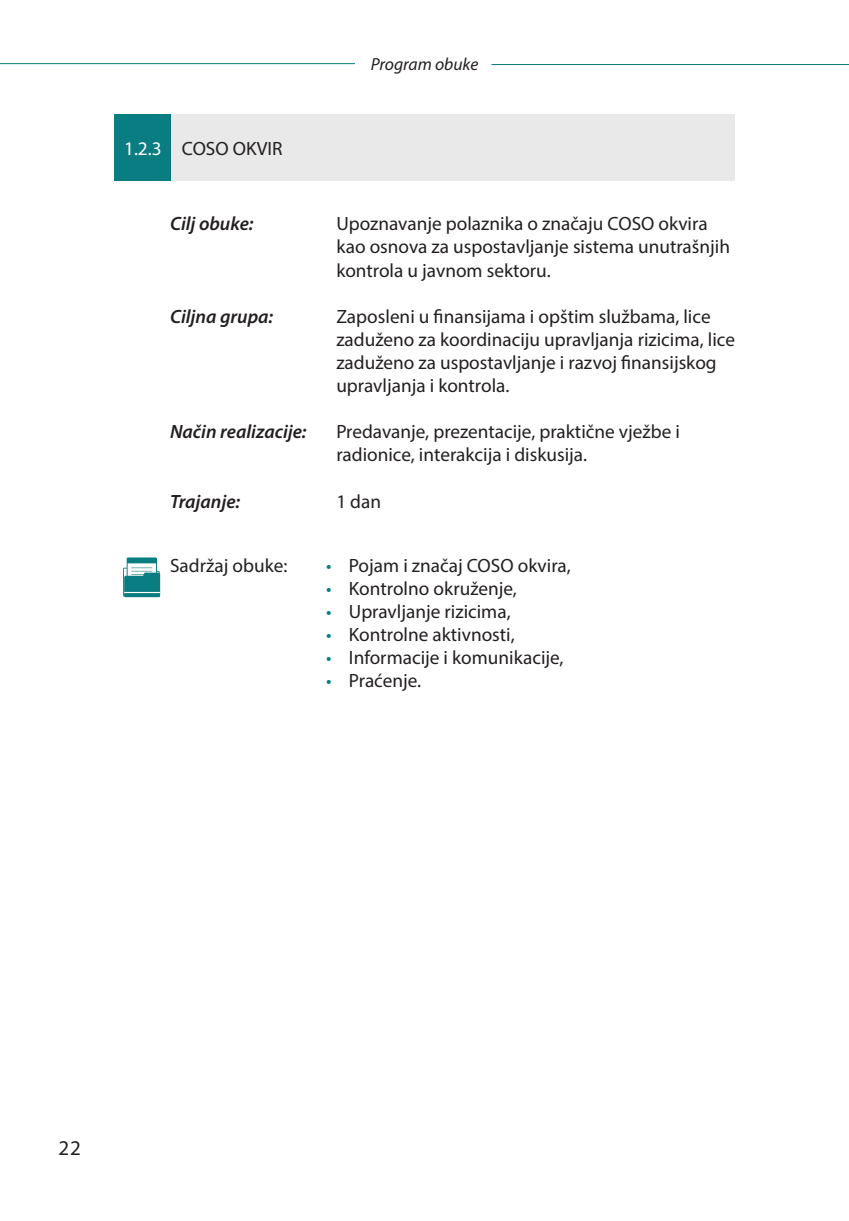
<style>
.page{position:relative;width:849px;height:1221px;background:#fff}
.page>*{position:absolute;margin:0;border:0;box-sizing:border-box;transform-origin:0 0}
.t1{font:21px "Myriad Pro";color:#231f20}
.t2{font:19.25px/23.1px "Myriad Pro";color:#231f20}
.t3{font:italic 600 19.25px "Myriad Pro";color:#231f20}
.t4{font:italic 17.5px "Myriad Pro";color:#231f20}
.s1{color:#fff}
.s2{color:#097d81}
</style>
<div class="page">
<hr style="left:0;top:63px;width:355px;height:1px;background:#097d81">
<hr style="left:491px;top:64px;width:357px;height:1px;background:#097d81">
<div style="left:114px;top:114px;width:56px;height:67px;background:#097d81"></div>
<div style="left:170px;top:114px;width:564px;height:67px;background:#e9e9e9"></div>
<svg style="left:123px;top:557px;width:37px;height:40px"></svg>
<p class="t4" style="left:370px;top:53px;width:109px">Program obuke</p>
<p class="t2" style="left:124px;top:136px;width:160px"><span class="s1">1.2.3</span> COSO OKVIR</p>
<p class="t3" style="left:170px;top:212px;width:85px">Cilj obuke:</p>
<p class="t3" style="left:170px;top:304px;width:105px">Ciljna grupa:</p>
<p class="t3" style="left:170px;top:419px;width:138px">Način realizacije:</p>
<p class="t3" style="left:170px;top:489px;width:72px">Trajanje:</p>
<p class="t2" style="left:170px;top:553px;width:119px">Sadržaj obuke:</p>
<p class="t2" style="left:336px;top:212px;width:395px">Upoznavanje polaznika o značaju COSO okvira kao osnova za uspostavljanje sistema unutrašnjih kontrola u javnom sektoru.</p>
<p class="t2" style="left:336px;top:304px;width:400px">Zaposleni u finansijama i opštim službama, lice zaduženo za koordinaciju upravljanja rizicima, lice zaduženo za uspostavljanje i razvoj finansijskog upravljanja i kontrola.</p>
<p class="t2" style="left:336px;top:420px;width:345px">Predavanje, prezentacije, praktične vježbe i radionice, interakcija i diskusija.</p>
<p class="t2" style="left:336px;top:489px;width:46px">1 dan</p>
<p class="t2" style="left:326px;top:553px;width:246px"><span class="s2">•</span> Pojam i značaj COSO okvira,</p>
<p class="t2" style="left:326px;top:576px;width:192px"><span class="s2">•</span> Kontrolno okruženje,</p>
<p class="t2" style="left:326px;top:599px;width:186px"><span class="s2">•</span> Upravljanje rizicima,</p>
<p class="t2" style="left:326px;top:623px;width:190px"><span class="s2">•</span> Kontrolne aktivnosti,</p>
<p class="t2" style="left:326px;top:646px;width:239px"><span class="s2">•</span> Informacije i komunikacije,</p>
<p class="t2" style="left:326px;top:669px;width:97px"><span class="s2">•</span> Praćenje.</p>
<p class="t1" style="left:58px;top:1134px;width:24px">22</p>
</div>
